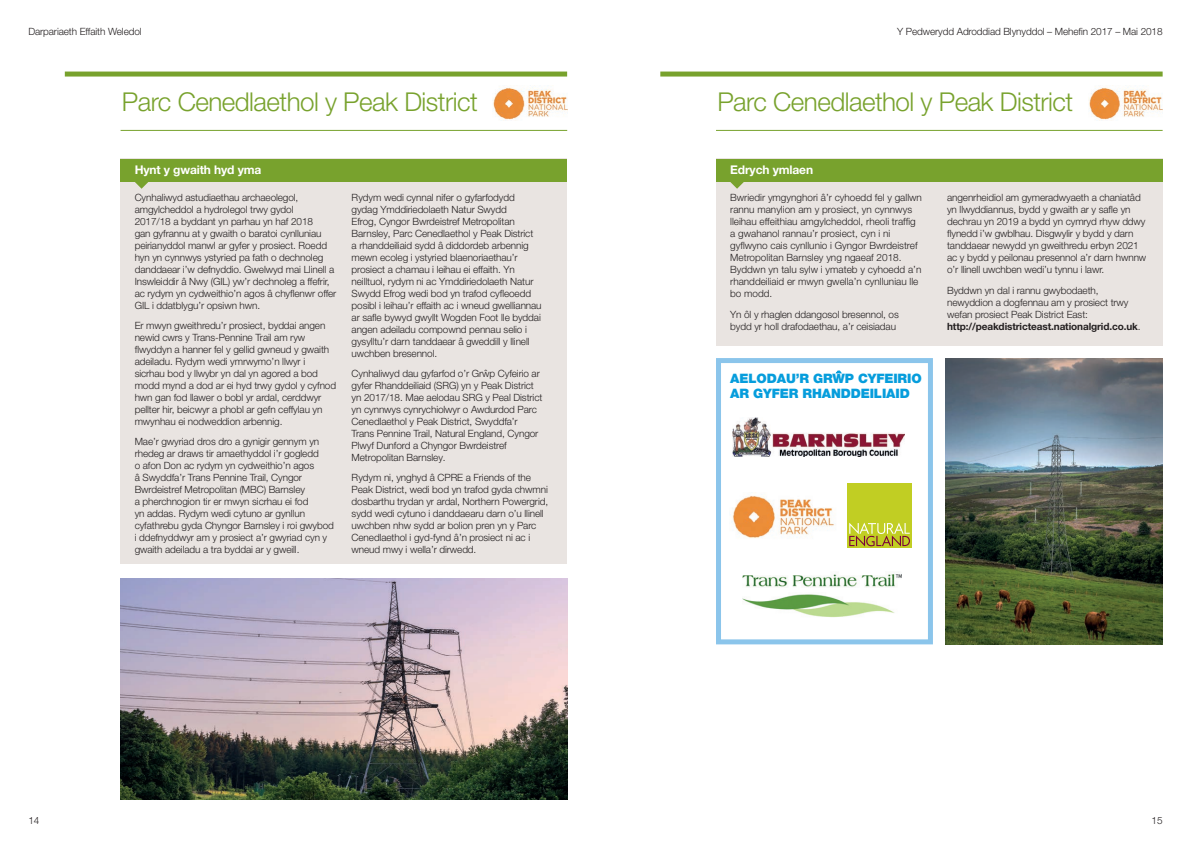
<style>
.page{position:relative;width:1191px;height:842px;background:#fff}
.page>*{position:absolute;margin:0;border:0;box-sizing:border-box;transform-origin:0 0}
.t1{font:300 26px "Helvetica Neue LT Pro";letter-spacing:-.02em;color:#78a22d}
.t2{font:900 13px/15px "Helvetica Neue LT Std";letter-spacing:-.01em;color:#069ddc}
.t3{font:700 12px "Helvetica Neue LT Pro";letter-spacing:-.01em;color:#fff}
.t4{font:300 10px/12px "Helvetica Neue LT Pro";letter-spacing:-.01em;color:#231f20}
.s1{font-weight:700}
</style>
<div class="page">
<div style="left:65px;top:72px;width:502px;height:5px;background:#78a22d"></div>
<div style="left:660px;top:72px;width:502px;height:5px;background:#78a22d"></div>
<div style="left:716px;top:358px;width:217px;height:286px;border:5px solid #8bc5eb"></div>
<hr style="left:716px;top:130px;width:446px;height:1px;background:#78a22d">
<div style="left:716px;top:159px;width:446px;height:187px;background:#e9e4e1"></div>
<div style="left:716px;top:159px;width:446px;height:22px;background:#78a22d"></div>
<svg style="left:730px;top:181px;width:14px;height:8px"></svg>
<img style="left:742px;top:574px;width:160px;height:44px">
<img style="left:732px;top:418px;width:173px;height:39px">
<div style="left:847px;top:483px;width:65px;height:65px;background:#c1ce23"></div>
<svg style="left:849px;top:523px;width:61px;height:23px"></svg>
<hr style="left:121px;top:130px;width:446px;height:1px;background:#78a22d">
<div style="left:120px;top:159px;width:447px;height:405px;background:#e9e4e1"></div>
<div style="left:120px;top:159px;width:447px;height:22px;background:#78a22d"></div>
<svg style="left:134px;top:181px;width:15px;height:8px"></svg>
<img style="left:120px;top:578px;width:447px;height:221px">
<img style="left:731px;top:495px;width:103px;height:43px">
<img style="left:1089px;top:86px;width:73px;height:34px">
<img style="left:493px;top:86px;width:74px;height:34px">
<img style="left:945px;top:358px;width:217px;height:286px">
<p class="t4" style="left:28px;top:26px;width:115px">Darpariaeth Effaith Weledol</p>
<p class="t4" style="left:897px;top:26px;width:267px">Y Pedwerydd Adroddiad Blynyddol – Mehefin 2017 – Mai 2018</p>
<p class="t1" style="left:122px;top:86px;width:357px">Parc Cenedlaethol y Peak District</p>
<p class="t1" style="left:717px;top:86px;width:357px">Parc Cenedlaethol y Peak District</p>
<p class="t3" style="left:135px;top:163px;width:128px">Hynt y gwaith hyd yma</p>
<p class="t3" style="left:730px;top:163px;width:84px">Edrych ymlaen</p>
<p class="t4" style="left:135px;top:192px;width:203px">Cynhaliwyd astudiaethau archaeolegol, amgylcheddol a hydrolegol trwy gydol<br>2017/18 a byddant yn parhau yn haf 2018<br>gan gyfrannu at y gwaith o baratoi cynlluniau peirianyddol manwl ar gyfer y prosiect. Roedd hyn yn cynnwys ystyried pa fath o dechnoleg danddaear i’w defnyddio. Gwelwyd mai Llinell a Inswleiddir â Nwy (GIL) yw’r dechnoleg a ffefrir, ac rydym yn cydweithio’n agos â chyflenwr offer GIL i ddatblygu’r opsiwn hwn.</p>
<p class="t4" style="left:135px;top:319px;width:203px">Er mwyn gweithredu’r prosiect, byddai angen newid cwrs y Trans-Pennine Trail am ryw flwyddyn a hanner fel y gellid gwneud y gwaith adeiladu. Rydym wedi ymrwymo’n llwyr i sicrhau bod y llwybr yn dal yn agored a bod modd mynd a dod ar ei hyd trwy gydol y cyfnod hwn gan fod llawer o bobl yr ardal, cerddwyr pellter hir, beicwyr a phobl ar gefn ceffylau yn mwynhau ei nodweddion arbennig.</p>
<p class="t4" style="left:135px;top:435px;width:201px">Mae’r gwyriad dros dro a gynigir gennym yn rhedeg ar draws tir amaethyddol i’r gogledd<br>o afon Don ac rydym yn cydweithio’n agos<br>â Swyddfa’r Trans Pennine Trail, Cyngor Bwrdeistref Metropolitan (MBC) Barnsley<br>a pherchnogion tir er mwyn sicrhau ei fod<br>yn addas. Rydym wedi cytuno ar gynllun cyfathrebu gyda Chyngor Barnsley i roi gwybod i ddefnyddwyr am y prosiect a’r gwyriad cyn y gwaith adeiladu a tra byddai ar y gweill.</p>
<p class="t4" style="left:351px;top:192px;width:191px">Rydym wedi cynnal nifer o gyfarfodydd gydag Ymddiriedolaeth Natur Swydd<br>Efrog, Cyngor Bwrdeistref Metropolitan Barnsley, Parc Cenedlaethol y Peak District<br>a rhanddeiliaid sydd â diddordeb arbennig mewn ecoleg i ystyried blaenoriaethau’r prosiect a chamau i leihau ei effaith. Yn neilltuol, rydym ni ac Ymddiriedolaeth Natur Swydd Efrog wedi bod yn trafod cyfleoedd posibl i leihau’r effaith ac i wneud gwelliannau ar safle bywyd gwyllt Wogden Foot lle byddai angen adeiladu compownd pennau selio i gysylltu’r darn tanddaear â gweddill y llinell uwchben bresennol.</p>
<p class="t4" style="left:351px;top:367px;width:192px">Cynhaliwyd dau gyfarfod o’r Grŵp Cyfeirio ar gyfer Rhanddeiliaid (SRG) yn y Peak District yn 2017/18. Mae aelodau SRG y Peal District yn cynnwys cynrychiolwyr o Awdurdod Parc Cenedlaethol y Peak District, Swyddfa’r Trans Pennine Trail, Natural England, Cyngor Plwyf Dunford a Chyngor Bwrdeistref Metropolitan Barnsley.</p>
<p class="t4" style="left:351px;top:471px;width:198px">Rydym ni, ynghyd â CPRE a Friends of the Peak District, wedi bod yn trafod gyda chwmni dosbarthu trydan yr ardal, Northern Powergrid, sydd wedi cytuno i danddaearu darn o’u llinell uwchben nhw sydd ar bolion pren yn y Parc Cenedlaethol i gyd-fynd â’n prosiect ni ac i wneud mwy i wella’r dirwedd.</p>
<p class="t4" style="left:730px;top:192px;width:193px">Bwriedir ymgynghori â’r cyhoedd fel y gallwn rannu manylion am y prosiect, yn cynnwys lleihau effeithiau amgylcheddol, rheoli traffig a gwahanol rannau’r prosiect, cyn i ni gyflwyno cais cynllunio i Gyngor Bwrdeistref Metropolitan Barnsley yng ngaeaf 2018.<br>Byddwn yn talu sylw i ymateb y cyhoedd a’n rhanddeiliaid er mwyn gwella’n cynlluniau lle bo modd.</p>
<p class="t4" style="left:730px;top:308px;width:170px">Yn ôl y rhaglen ddangosol bresennol, os bydd yr holl drafodaethau, a’r ceisiadau</p>
<p class="t2" style="left:730px;top:371px;width:193px">AELODAU’R GRWP CYFEIRIO<br>AR GYFER RHANDDEILIAID</p>
<p class="t4" style="left:947px;top:192px;width:201px">angenrheidiol am gymeradwyaeth a chaniatâd yn llwyddiannus, bydd y gwaith ar y safle yn dechrau yn 2019 a bydd yn cymryd rhyw ddwy flynedd i’w gwblhau. Disgwylir y bydd y darn tanddaear newydd yn gweithredu erbyn 2021 ac y bydd y peilonau presennol a’r darn hwnnw o’r llinell uwchben wedi’u tynnu i lawr.</p>
<p class="t4" style="left:947px;top:284px;width:195px">Byddwn yn dal i rannu gwybodaeth, newyddion a dogfennau am y prosiect trwy wefan prosiect Peak District East: <span class="s1">http://peakdistricteast.nationalgrid.co.uk</span>.</p>
<p class="t4" style="left:28px;top:814px;width:13px">14</p>
<p class="t4" style="left:1151px;top:814px;width:13px">15</p>
</div>
